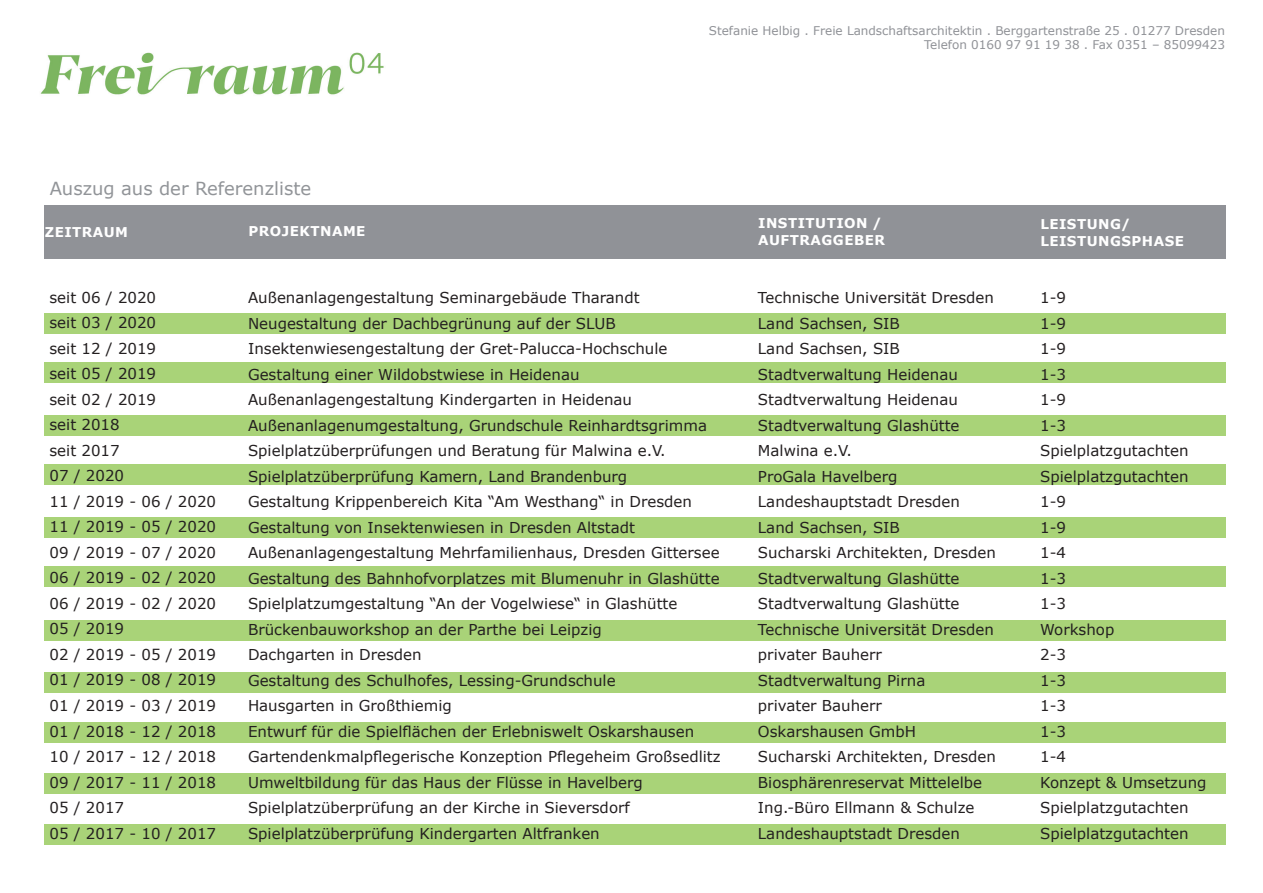
<style>
.page{position:relative;width:1263px;height:893px;background:#fff}
.page>*{position:absolute;margin:0;border:0;box-sizing:border-box;transform-origin:0 0}
.t1{font:18px "Verdana";color:#919498}
.t2{font:15px/25.5px "Verdana";color:#231f20}
.t3{font:700 13.5px/16.2px "Verdana";letter-spacing:.035em;color:#fff}
.t4{font:12px/14.4px "Verdana";color:#909297;text-align:right}
</style>
<div class="page">
<div style="left:44px;top:205px;width:1181px;height:54px;background:#909297"></div>
<div style="left:44px;top:517px;width:1181px;height:21px;background:#a9d378"></div>
<div style="left:44px;top:773px;width:1181px;height:21px;background:#a9d378"></div>
<div style="left:44px;top:566px;width:1181px;height:21px;background:#a9d378"></div>
<div style="left:44px;top:824px;width:1181px;height:21px;background:#a9d378"></div>
<div style="left:44px;top:313px;width:1181px;height:21px;background:#a9d378"></div>
<div style="left:44px;top:362px;width:1181px;height:21px;background:#a9d378"></div>
<div style="left:44px;top:620px;width:1181px;height:21px;background:#a9d378"></div>
<div style="left:44px;top:415px;width:1181px;height:21px;background:#a9d378"></div>
<div style="left:44px;top:672px;width:1181px;height:21px;background:#a9d378"></div>
<div style="left:44px;top:464px;width:1181px;height:21px;background:#a9d378"></div>
<div style="left:44px;top:722px;width:1181px;height:21px;background:#a9d378"></div>
<img style="left:40px;top:52px;width:344px;height:43px">
<p class="t1" style="left:50px;top:176px;width:263px">Auszug aus der Referenzliste</p>
<p class="t4" style="left:709px;top:23px;width:518px">Stefanie Helbig . Freie Landschaftsarchitektin . Berggartenstraße 25 . 01277 Dresden<br>Telefon 0160 97 91 19 38 . Fax 0351 – 85099423</p>
<p class="t3" style="left:45px;top:224px;width:85px">ZEITRAUM</p>
<p class="t3" style="left:249px;top:223px;width:118px">PROJEKTNAME</p>
<p class="t3" style="left:758px;top:215px;width:128px">INSTITUTION /<br>AUFTRAGGEBER</p>
<p class="t3" style="left:1040px;top:216px;width:145px">LEISTUNG/<br>LEISTUNGSPHASE</p>
<p class="t2" style="left:50px;top:285px;width:168px">seit 06 / 2020<br>seit 03 / 2020<br>seit 12 / 2019<br>seit 05 / 2019<br>seit 02 / 2019<br>seit 2018<br>seit 2017<br>07 / 2020<br>11 / 2019 - 06 / 2020<br>11 / 2019 - 05 / 2020<br>09 / 2019 - 07 / 2020<br>06 / 2019 - 02 / 2020<br>06 / 2019 - 02 / 2020<br>05 / 2019<br>02 / 2019 - 05 / 2019<br>01 / 2019 - 08 / 2019<br>01 / 2019 - 03 / 2019<br>01 / 2018 - 12 / 2018<br>10 / 2017 - 12 / 2018<br>09 / 2017 - 11 / 2018<br>05 / 2017<br>05 / 2017 - 10 / 2017</p>
<p class="t2" style="left:248px;top:285px;width:474px">Außenanlagengestaltung Seminargebäude Tharandt Neugestaltung der Dachbegrünung auf der SLUB Insektenwiesengestaltung der Gret-Palucca-Hochschule Gestaltung einer Wildobstwiese in Heidenau Außenanlagengestaltung Kindergarten in Heidenau Außenanlagenumgestaltung, Grundschule Reinhardtsgrimma Spielplatzüberprüfungen und Beratung für Malwina e.V.<br>Spielplatzüberprüfung Kamern, Land Brandenburg<br>Gestaltung Krippenbereich Kita “Am Westhang“ in Dresden Gestaltung von Insektenwiesen in Dresden Altstadt Außenanlagengestaltung Mehrfamilienhaus, Dresden Gittersee Gestaltung des Bahnhofvorplatzes mit Blumenuhr in Glashütte Spielplatzumgestaltung “An der Vogelwiese“ in Glashütte Brückenbauworkshop an der Parthe bei Leipzig<br>Dachgarten in Dresden<br>Gestaltung des Schulhofes, Lessing-Grundschule<br>Hausgarten in Großthiemig<br>Entwurf für die Spielflächen der Erlebniswelt Oskarshausen Gartendenkmalpflegerische Konzeption Pflegeheim Großsedlitz Umweltbildung für das Haus der Flüsse in Havelberg Spielplatzüberprüfung an der Kirche in Sieversdorf Spielplatzüberprüfung Kindergarten Altfranken</p>
<p class="t2" style="left:758px;top:285px;width:239px">Technische Universität Dresden<br>Land Sachsen, SIB<br>Land Sachsen, SIB<br>Stadtverwaltung Heidenau<br>Stadtverwaltung Heidenau<br>Stadtverwaltung Glashütte<br>Malwina e.V.<br>ProGala Havelberg<br>Landeshauptstadt Dresden<br>Land Sachsen, SIB<br>Sucharski Architekten, Dresden<br>Stadtverwaltung Glashütte<br>Stadtverwaltung Glashütte<br>Technische Universität Dresden privater Bauherr<br>Stadtverwaltung Pirna<br>privater Bauherr<br>Oskarshausen GmbH<br>Sucharski Architekten, Dresden<br>Biosphärenreservat Mittelelbe<br>Ing.-Büro Ellmann &amp; Schulze<br>Landeshauptstadt Dresden</p>
<p class="t2" style="left:1040px;top:285px;width:168px">1-9<br>1-9<br>1-9<br>1-3<br>1-9<br>1-3<br>Spielplatzgutachten<br>Spielplatzgutachten<br>1-9<br>1-9<br>1-4<br>1-3<br>1-3<br>Workshop<br>2-3<br>1-3<br>1-3<br>1-3<br>1-4<br>Konzept &amp; Umsetzung<br>Spielplatzgutachten<br>Spielplatzgutachten</p>
</div>
